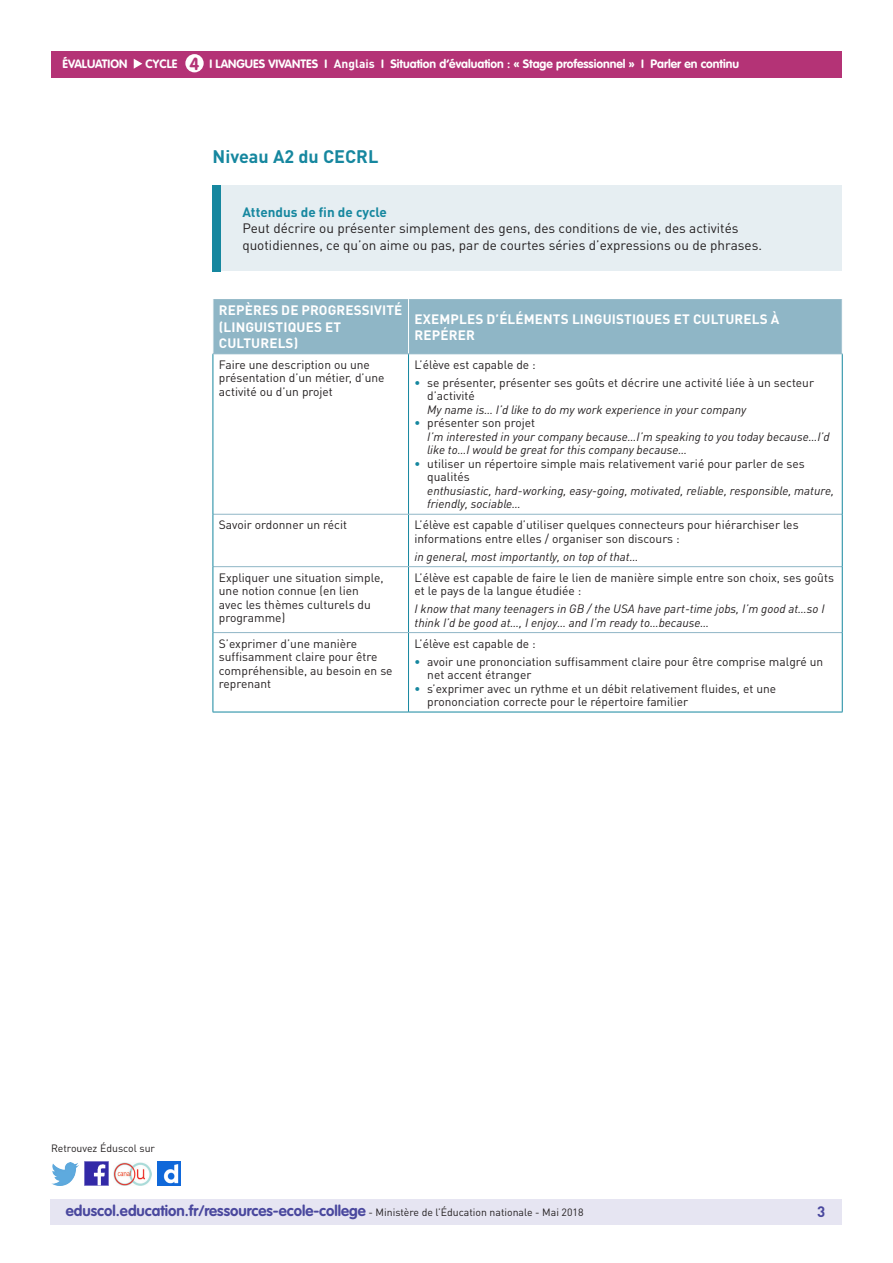
<style>
.page{position:relative;width:893px;height:1263px;background:#fff}
.page>*{position:absolute;margin:0;border:0;box-sizing:border-box;transform-origin:0 0}
._04_Titre_de_niveau{font:700 18px "DIN Pro";color:#16879f}
.t1{font:700 17.25px "VAG Rounded Std";color:#b43376}
.t2{font:700 15px "VAG Rounded Std";color:#4a489e}
.t3{font:700 15px "DIN Pro";color:#4a489e}
._15_texte_encadré{font:13.5px/16.5px "DIN Pro";color:#231f20}
.Titre_têtière_tablea{font:700 13.5px/16.2px "DIN Pro";letter-spacing:.01em;color:#fff}
._15_Titre_encadré{font:700 13.5px "DIN Pro";color:#16879f}
.Texte_courant_tablea{font:12px/13.5px "DIN Pro";color:#231f20}
.Texte_courant_tablea-2{font:italic 12px/13.5px "DIN Pro";color:#231f20}
.t4{font:700 12px "VAG Rounded Std";color:#fff}
.t5{font:10.5px "DIN Pro";color:#231f20}
.s1{font-family:"DIN Pro"}
.s2{font-weight:700;color:#16879f}
.s3{font-style:italic}
.s4{font-weight:700;font-style:normal;color:#16879f}
.s5{font-style:normal}
.s6{font-family:"DIN Pro";font-weight:400;font-size:10.5px;color:#231f20}
</style>
<div class="page">
<div style="left:50px;top:1199px;width:791px;height:26px;background:#e6e5f2"></div>
<div style="left:51px;top:51px;width:791px;height:27px;background:#b43376"></div>
<svg style="left:134px;top:59px;width:8px;height:10px"></svg>
<div style="left:185px;top:54px;width:19px;height:18px;background:#fff;border-radius:50%"></div>
<img style="left:85px;top:1162px;width:23px;height:23px">
<img style="left:51px;top:1163px;width:28px;height:22px">
<img style="left:158px;top:1162px;width:22px;height:23px">
<img style="left:114px;top:1163px;width:38px;height:22px">
<div style="left:214px;top:299px;width:628px;height:54px;background:#8fb6c6"></div>
<hr style="left:408px;top:299px;width:1px;height:54px;background:#fff">
<hr style="left:408px;top:354px;width:1px;height:160px;background:#16879f">
<hr style="left:408px;top:514px;width:1px;height:52px;background:#16879f">
<hr style="left:408px;top:567px;width:1px;height:65px;background:#16879f">
<hr style="left:408px;top:633px;width:1px;height:79px;background:#16879f">
<hr style="left:213px;top:514px;width:195px;height:1px;background:#8fb6c6">
<hr style="left:408px;top:514px;width:434px;height:1px;background:#8fb6c6">
<hr style="left:213px;top:566px;width:195px;height:1px;background:#8fb6c6">
<hr style="left:408px;top:566px;width:434px;height:1px;background:#8fb6c6">
<hr style="left:213px;top:632px;width:195px;height:1px;background:#8fb6c6">
<hr style="left:408px;top:632px;width:434px;height:1px;background:#8fb6c6">
<hr style="left:213px;top:354px;width:1px;height:160px;background:#16879f">
<hr style="left:842px;top:354px;width:1px;height:160px;background:#16879f">
<hr style="left:213px;top:514px;width:1px;height:53px;background:#16879f">
<hr style="left:842px;top:514px;width:1px;height:53px;background:#16879f">
<hr style="left:213px;top:567px;width:1px;height:66px;background:#16879f">
<hr style="left:842px;top:567px;width:1px;height:66px;background:#16879f">
<hr style="left:213px;top:633px;width:1px;height:79px;background:#16879f">
<hr style="left:842px;top:633px;width:1px;height:79px;background:#16879f">
<hr style="left:213px;top:712px;width:195px;height:1px;background:#16879f">
<hr style="left:408px;top:712px;width:434px;height:1px;background:#16879f">
<hr style="left:213px;top:353px;width:195px;height:1px;background:#8fb6c6">
<hr style="left:408px;top:353px;width:434px;height:1px;background:#8fb6c6">
<div style="left:213px;top:185px;width:629px;height:86px;background:#e6eef2"></div>
<div style="left:213px;top:185px;width:8px;height:86px;background:#16879f"></div>
<p class="t4" style="left:63px;top:57px;width:66px">ÉVALUATION</p>
<p class="t4" style="left:146px;top:57px;width:33px">CYCLE</p>
<p class="t4" style="left:210px;top:57px;width:119px">I LANGUES VIVANTES I</p>
<h2 class="t1" style="left:190px;top:53px;width:11px">4</h2>
<p class="t4" style="left:334px;top:57px;width:407px"><span class="s1">Anglais</span> I Situation d’évaluation : « Stage professionnel » I Parler en continu</p>
<p class="_04_Titre_de_niveau" style="left:213px;top:144px;width:167px">Niveau A2 du CECRL</p>
<p class="_15_Titre_encadré" style="left:242px;top:203px;width:146px">Attendus de fin de cycle</p>
<p class="_15_texte_encadré" style="left:242px;top:220px;width:521px">Peut décrire ou présenter simplement des gens, des conditions de vie, des activités quotidiennes, ce qu’on aime ou pas, par de courtes séries d’expressions ou de phrases.</p>
<p class="Titre_têtière_tablea" style="left:219px;top:302px;width:185px">REPÈRES DE PROGRESSIVITÉ (LINGUISTIQUES ET<br>CULTURELS)</p>
<p class="Titre_têtière_tablea" style="left:415px;top:310px;width:366px">EXEMPLES D’ÉLÉMENTS LINGUISTIQUES ET CULTURELS À<br>REPÉRER</p>
<p class="Texte_courant_tablea" style="left:219px;top:358px;width:167px">Faire une description ou une présentation d’un métier, d’une activité ou d’un projet</p>
<p class="Texte_courant_tablea" style="left:414px;top:358px;width:123px">L’élève est capable de :</p>
<p class="Texte_courant_tablea" style="left:427px;top:375px;width:388px;text-indent:-13px"><span class="s2">•</span> se présenter, présenter ses goûts et décrire une activité liée à un secteur d’activité<br><span class="s3">My name is… I’d like to do my work experience in your company</span></p>
<p class="Texte_courant_tablea-2" style="left:427px;top:416px;width:404px;text-indent:-13px"><span class="s4">•</span> <span class="s5">présenter son projet<br></span>I’m interested in your company because…I’m speaking to you today because…I’d like to…I would be great for this company because…</p>
<p class="Texte_courant_tablea-2" style="left:427px;top:456px;width:408px;text-indent:-13px"><span class="s4">•</span> <span class="s5">utiliser un répertoire simple mais relativement varié pour parler de ses qualités<br></span>enthusiastic, hard-working, easy-going, motivated, reliable, responsible, mature, friendly, sociable…</p>
<p class="Texte_courant_tablea" style="left:219px;top:518px;width:130px">Savoir ordonner un récit</p>
<p class="Texte_courant_tablea" style="left:414px;top:518px;width:386px">L’élève est capable d’utiliser quelques connecteurs pour hiérarchiser les informations entre elles / organiser son discours :</p>
<p class="Texte_courant_tablea-2" style="left:414px;top:549px;width:225px">in general, most importantly, on top of that…</p>
<p class="Texte_courant_tablea" style="left:219px;top:570px;width:166px">Expliquer une situation simple, une notion connue (en lien avec les thèmes culturels du programme)</p>
<p class="Texte_courant_tablea" style="left:414px;top:570px;width:421px">L’élève est capable de faire le lien de manière simple entre son choix, ses goûts et le pays de la langue étudiée :</p>
<p class="Texte_courant_tablea-2" style="left:414px;top:602px;width:412px">I know that many teenagers in GB / the USA have part-time jobs, I’m good at…so I think I’d be good at…, I enjoy… and I’m ready to…because…</p>
<p class="Texte_courant_tablea" style="left:219px;top:636px;width:175px">S’exprimer d’une manière suffisamment claire pour être compréhensible, au besoin en se reprenant</p>
<p class="Texte_courant_tablea" style="left:414px;top:636px;width:123px">L’élève est capable de :</p>
<p class="Texte_courant_tablea" style="left:427px;top:654px;width:398px;text-indent:-13px"><span class="s2">•</span> avoir une prononciation suffisamment claire pour être comprise malgré un net accent étranger</p>
<p class="Texte_courant_tablea" style="left:427px;top:681px;width:350px;text-indent:-13px"><span class="s2">•</span> s’exprimer avec un rythme et un débit relativement fluides, et une prononciation correcte pour le répertoire familier</p>
<p class="t5" style="left:51px;top:1141px;width:106px">Retrouvez Éduscol sur</p>
<p class="t2" style="left:66px;top:1202px;width:519px">eduscol.education.fr/ressources-ecole-college <span class="s6">- Ministère de l’Éducation nationale - Mai 2018</span></p>
<p class="t3" style="left:817px;top:1201px;width:10px">3</p>
</div>
